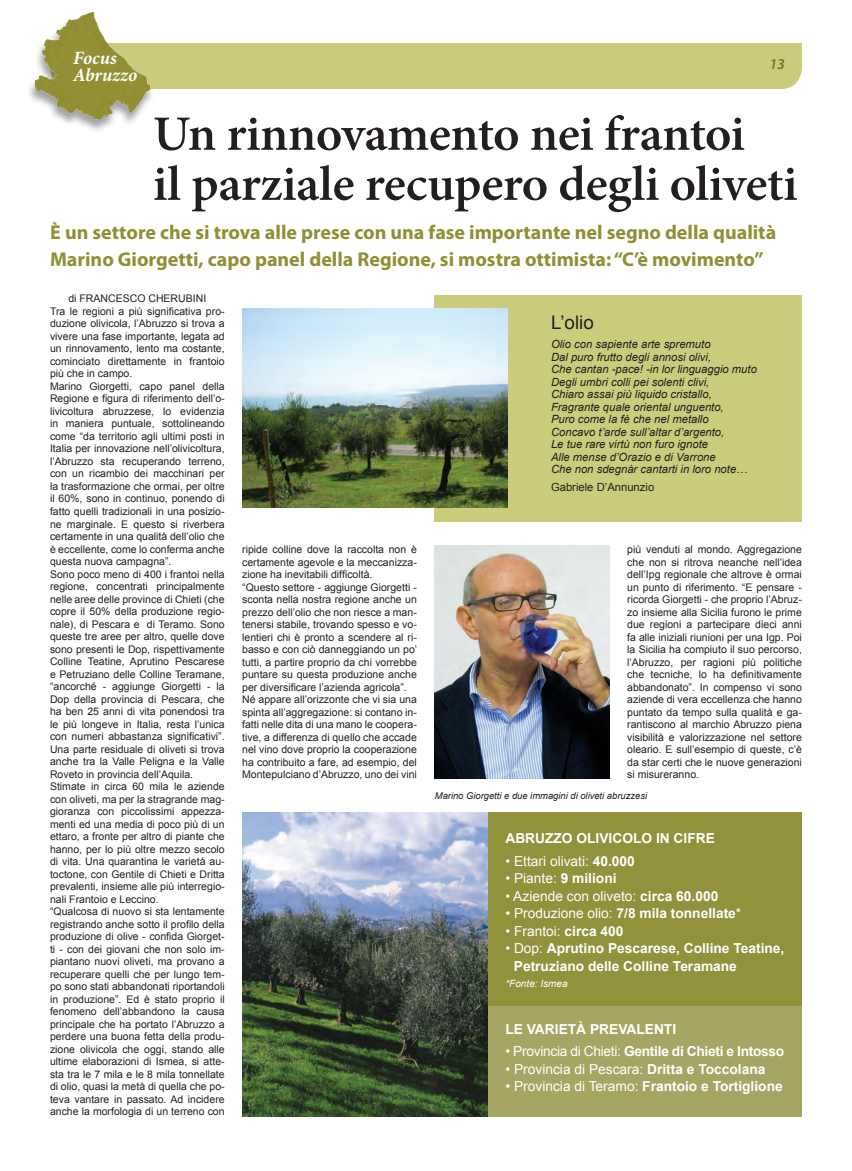
<style>
.page{position:relative;width:852px;height:1171px;background:#fff}
.page>*{position:absolute;margin:0;border:0;box-sizing:border-box;transform-origin:0 0}
.t1{font:600 49.38px/50px "Minion Pro";letter-spacing:-.01em;color:#231f20}
.t2{font:700 20px/26.2px "Myriad Pro";color:#918f35}
.t3{font:italic 700 18.75px/17.5px "Minion Pro";color:#fff}
.t4{font:18.75px "Arial";color:#231f20}
.t5{font:italic 600 15px "Myriad Pro";color:#737331}
.t6{font:13.75px "Arial";color:#fff}
.t7{font:700 13.75px/17.5px "Arial";color:#fff}
.t8{font:700 13.75px "Arial";letter-spacing:-.02em;color:#fff}
.t9{font:italic 11.25px/12.5px "Arial";color:#231f20}
.t10{font:11.25px "Arial";color:#231f20}
.t11{font:10.5px/12.5px "Arial";color:#231f20}
.t12{font:italic 10px "Arial";color:#fff}
.t13{font:italic 9.38px "Arial";color:#231f20}
.s1{font-weight:700}
.s2{font-weight:400}
</style>
<div class="page">
<div style="left:481px;top:812px;width:320px;height:304px;background:#92913c"></div>
<div style="left:481px;top:1005px;width:320px;height:111px;background:#a7a563"></div>
<div style="left:155px;top:43px;width:646px;height:46px;background:#cacc7b"></div>
<div style="left:26px;top:13px;width:129px;height:120px;background:#231f20;opacity:.42"></div>
<img style="left:33px;top:12px;width:120px;height:110px">
<img style="left:242px;top:812px;width:245px;height:304px">
<div style="left:434px;top:294px;width:367px;height:227px;background:#cacc7b"></div>
<img style="left:434px;top:545px;width:175px;height:233px">
<img style="left:242px;top:308px;width:265px;height:199px">
<h3 class="t3" style="left:73px;top:49px;width:66px">Focus<br>Abruzzo</h3>
<h3 class="t5" style="left:769px;top:56px;width:17px">13</h3>
<h1 class="t1" style="left:153px;top:109px;width:645px">Un rinnovamento nei frantoi<br>il parziale recupero degli oliveti</h1>
<h2 class="t2" style="left:50px;top:220px;width:727px">È un settore che si trova alle prese con una fase importante nel segno della qualità<br>Marino Giorgetti, capo panel della Regione, si mostra ottimista: “C’è movimento”</h2>
<p class="t11" style="left:50px;top:292px;width:176px;text-indent:18px">di FRANCESCO CHERUBINI<br>Tra le regioni a più significativa pro&shy;duzione olivicola, l’Abruzzo si trova a vivere una fase importante, legata ad un rinnovamento, lento ma costante, cominciato direttamente in frantoio più che in campo.<br>Marino Giorgetti, capo panel della Regione e figura di riferimento dell’o&shy;livicoltura abruzzese, lo evidenzia in maniera puntuale, sottolineando come “da territorio agli ultimi posti in Italia per innovazione nell’olivicoltura, l’Abruzzo sta recuperando terreno, con un ricambio dei macchinari per la trasformazione che ormai, per oltre il 60%, sono in continuo, ponendo di fatto quelli tradizionali in una posizio&shy;ne marginale. E questo si riverbera certamente in una qualità dell’olio che è eccellente, come lo conferma anche questa nuova campagna”.<br>Sono poco meno di 400 i frantoi nella regione, concentrati principalmente nelle aree delle province di Chieti (che copre il 50% della produzione regio&shy;nale), di Pescara e di Teramo. Sono queste tre aree per altro, quelle dove sono presenti le Dop, rispettivamente Colline Teatine, Aprutino Pescarese e Petruziano delle Colline Teramane, “ancorché - aggiunge Giorgetti - la Dop della provincia di Pescara, che ha ben 25 anni di vita ponendosi tra le più longeve in Italia, resta l’unica con numeri abbastanza significativi”.<br>Una parte residuale di oliveti si trova anche tra la Valle Peligna e la Valle Roveto in provincia dell’Aquila.<br>Stimate in circa 60 mila le aziende con oliveti, ma per la stragrande mag&shy;gioranza con piccolissimi appezza&shy;menti ed una media di poco più di un ettaro, a fronte per altro di piante che hanno, per lo più oltre mezzo secolo di vita. Una quarantina le varietà au&shy;toctone, con Gentile di Chieti e Dritta prevalenti, insieme alle più interregio&shy;nali Frantoio e Leccino.<br>“Qualcosa di nuovo si sta lentamente registrando anche sotto il profilo della produzione di olive - confida Giorget&shy;ti - con dei giovani che non solo im&shy;piantano nuovi oliveti, ma provano a recuperare quelli che per lungo tem&shy;po sono stati abbandonati riportandoli in produzione”. Ed è stato proprio il fenomeno dell’abbandono la causa principale che ha portato l’Abruzzo a perdere una buona fetta della produ&shy;zione olivicola che oggi, stando alle ultime elaborazioni di Ismea, si atte&shy;sta tra le 7 mila e le 8 mila tonnellate di olio, quasi la metà di quella che po&shy;teva vantare in passato. Ad incidere anche la morfologia di un terreno con</p>
<h3 class="t4" style="left:550px;top:310px;width:44px">L’olio</h3>
<p class="t9" style="left:550px;top:338px;width:207px">Olio con sapiente arte spremuto<br>Dal puro frutto degli annosi olivi,<br>Che cantan -pace! -in lor linguaggio muto Degli umbri colli pei solenti clivi,<br>Chiaro assai più liquido cristallo, Fragrante quale oriental unguento,<br>Puro come la fè che nel metallo<br>Concavo t’arde sull’altar d’argento,<br>Le tue rare virtù non furo ignote<br>Alle mense d’Orazio e di Varrone<br>Che non sdegnàr cantarti in loro note…</p>
<p class="t10" style="left:550px;top:479px;width:105px">Gabriele D’Annunzio</p>
<p class="t11" style="left:242px;top:543px;width:176px">ripide colline dove la raccolta non è certamente agevole e la meccanizza&shy;zione ha inevitabili difficoltà.<br>“Questo settore - aggiunge Giorgetti - sconta nella nostra regione anche un prezzo dell’olio che non riesce a man&shy;tenersi stabile, trovando spesso e vo&shy;lentieri chi è pronto a scendere al ri&shy;basso e con ciò danneggiando un po’ tutti, a partire proprio da chi vorrebbe puntare su questa produzione anche per diversificare l’azienda agricola”.<br>Né appare all’orizzonte che vi sia una spinta all’aggregazione: si contano in&shy;fatti nelle dita di una mano le coopera&shy;tive, a differenza di quello che accade nel vino dove proprio la cooperazione ha contribuito a fare, ad esempio, del Montepulciano d’Abruzzo, uno dei vini</p>
<p class="t11" style="left:627px;top:543px;width:176px;text-align:justify">più venduti al mondo. Aggregazione che non si ritrova neanche nell’idea dell’Ipg regionale che altrove è ormai un punto di riferimento. “E pensare - ricorda Giorgetti - che proprio l’Abruz&shy;zo insieme alla Sicilia furono le prime due regioni a partecipare dieci anni fa alle iniziali riunioni per una Igp. Poi la Sicilia ha compiuto il suo percorso, l’Abruzzo, per ragioni più politiche che tecniche, lo ha definitivamente abbandonato”. In compenso vi sono aziende di vera eccellenza che hanno puntato da tempo sulla qualità e ga&shy;rantiscono al marchio Abruzzo piena visibilità e valorizzazione nel settore oleario. E sull’esempio di queste, c’è da star certi che le nuove generazioni si misureranno.</p>
<p class="t13" style="left:434px;top:789px;width:214px">Marino Giorgetti e due immagini di oliveti abruzzesi</p>
<h3 class="t7" style="left:505px;top:830px;width:211px">ABRUZZO OLIVICOLO IN CIFRE</h3>
<h3 class="t6" style="left:505px;top:851px;width:131px">• Ettari olivati: <span class="s1">40.000</span></h3>
<h3 class="t6" style="left:505px;top:869px;width:113px">• Piante: <span class="s1">9 milioni</span></h3>
<h3 class="t6" style="left:505px;top:886px;width:214px">• Aziende con oliveto: <span class="s1">circa 60.000</span></h3>
<h3 class="t6" style="left:505px;top:904px;width:237px">• Produzione olio: <span class="s1">7/8 mila tonnellate</span>*</h3>
<h3 class="t6" style="left:505px;top:921px;width:119px">• Frantoi: <span class="s1">circa 400</span></h3>
<h3 class="t7" style="left:513px;top:940px;width:272px;text-indent:-8px"><span class="s2">• Dop:</span> Aprutino Pescarese, Colline Teatine,<br>Petruziano delle Colline Teramane</h3>
<p class="t12" style="left:505px;top:976px;width:64px">*Fonte: Ismea</p>
<h3 class="t7" style="left:505px;top:1020px;width:172px">LE VARIETÀ PREVALENTI</h3>
<h3 class="t8" style="left:505px;top:1041px;width:280px"><span class="s2">• Provincia di Chieti:</span> Gentile di Chieti e Intosso</h3>
<h3 class="t6" style="left:505px;top:1059px;width:261px">• Provincia di Pescara: <span class="s1">Dritta e Toccolana</span></h3>
<h3 class="t7" style="left:505px;top:1077px;width:279px"><span class="s2">• Provincia di Teramo:</span> Frantoio e Tortiglione</h3>
</div>
